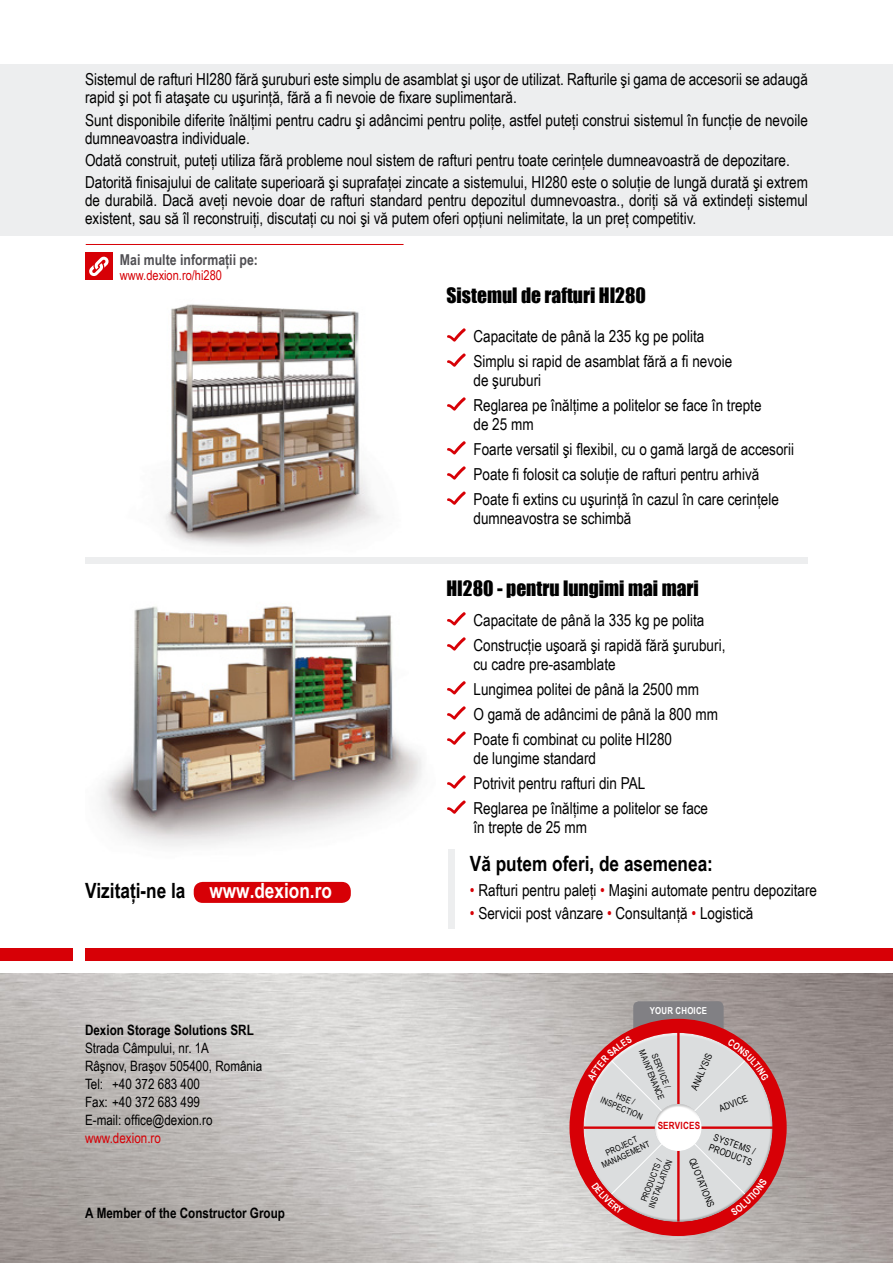
<style>
.page{position:relative;width:893px;height:1263px;background:#fff}
.page>*{position:absolute;margin:0;border:0;box-sizing:border-box;transform-origin:0 0}
.t1{font:700 21px "Arial Narrow";color:#000}
.t2{font:19.5px "Impact";color:#000}
.t3{font:16.5px/25.2px "Arial Narrow";color:#000}
.t4{font:700 15px "Arial Narrow";color:#504f53}
.t5{font:14.25px/18px "Arial Narrow";color:#000}
.t6{font:700 14.25px "Arial Narrow";color:#000}
.t7{font:14.25px "Arial Narrow";color:#d70006}
.t8{font:13.5px "Arial Narrow";color:#d70006}
.t9{font:700 9.9px "Arial Narrow";letter-spacing:.02em;color:#d70006}
.t10{font:9.6px/11.6px "Arial Narrow";color:#000}
.t11{font:700 9.6px "Arial Narrow";letter-spacing:.02em;color:#fff}
.t12{font:8.55px/9.6px "Arial Narrow";color:#000;text-align:center}
.s1{color:#fff}
.s2{color:#d70006}
</style>
<div class="page">
<img style="left:164px;top:304px;width:217px;height:243px">
<img style="left:101px;top:606px;width:321px;height:241px">
<div style="left:449px;top:849px;width:6px;height:79px;background:#edeeef"></div>
<div style="left:85px;top:558px;width:723px;height:6px;background:#edeeef"></div>
<div style="left:0;top:64px;width:893px;height:171px;background:#edeeef"></div>
<img style="left:0;top:973px;width:893px;height:290px">
<div style="left:633px;top:1001px;width:91px;height:34px;background:#818084;border-radius:6px"></div>
<div style="left:569px;top:1019px;width:218px;height:217px;background:#d70006;border-radius:50%"></div>
<div style="left:583px;top:1032px;width:178px;height:141px;background:#fff;opacity:.75"></div>
<div style="left:587px;top:1063px;width:186px;height:159px;background:#000;opacity:.23"></div>
<hr style="left:583px;top:1126px;width:190px;height:3px;background:#d70006">
<hr style="left:677px;top:1031px;width:3px;height:190px;background:#d70006">
<div style="left:85px;top:948px;width:808px;height:13px;background:#d70006"></div>
<div style="left:0;top:948px;width:72px;height:13px;background:#d70006"></div>
<div style="left:194px;top:882px;width:157px;height:21px;background:#d70006;border-radius:9px"></div>
<svg style="left:447px;top:328px;width:19px;height:14px"></svg>
<svg style="left:447px;top:353px;width:19px;height:14px"></svg>
<svg style="left:447px;top:397px;width:19px;height:14px"></svg>
<svg style="left:447px;top:441px;width:19px;height:14px"></svg>
<svg style="left:447px;top:466px;width:19px;height:14px"></svg>
<svg style="left:447px;top:491px;width:19px;height:14px"></svg>
<svg style="left:447px;top:612px;width:19px;height:14px"></svg>
<svg style="left:447px;top:637px;width:19px;height:14px"></svg>
<svg style="left:447px;top:681px;width:19px;height:14px"></svg>
<svg style="left:447px;top:706px;width:19px;height:14px"></svg>
<svg style="left:447px;top:731px;width:19px;height:14px"></svg>
<svg style="left:447px;top:775px;width:19px;height:14px"></svg>
<svg style="left:447px;top:800px;width:19px;height:14px"></svg>
<div style="left:85px;top:253px;width:28px;height:27px;background:#d70006"></div>
<svg style="left:89px;top:256px;width:20px;height:20px"></svg>
<hr style="left:86px;top:244px;width:318px;height:1px;background:#d70006">
<svg style="left:587px;top:1036px;width:182px;height:179px;background:#dabec0"></svg>
<p class="t3" style="left:85px;top:70px;width:724px;line-height:18px">Sistemul de rafturi HI280 fără şuruburi este simplu de asamblat şi uşor de utilizat. Rafturile şi gama de accesorii se adaugă rapid şi pot fi ataşate cu uşurinţă, fără a fi nevoie de fixare suplimentară.</p>
<p class="t3" style="left:85px;top:110px;width:724px;line-height:18px">Sunt disponibile diferite înălţimi pentru cadru şi adâncimi pentru poliţe, astfel puteţi construi sistemul în funcţie de nevoile dumneavoastra individuale.</p>
<p class="t3" style="left:85px;top:148px;width:724px;line-height:22.2px">Odată construit, puteţi utiliza fără probleme noul sistem de rafturi pentru toate cerinţele dumneavoastră de depozitare.<br>Datorită finisajului de calitate superioară şi suprafaţei zincate a sistemului, HI280 este o soluţie de lungă durată şi extrem</p>
<p class="t3" style="left:85px;top:191px;width:724px;line-height:18px">de durabilă. Dacă aveţi nevoie doar de rafturi standard pentru depozitul dumnevoastra., doriţi să vă extindeţi sistemul existent, sau să îl reconstruiţi, discutaţi cu noi şi vă putem oferi opţiuni nelimitate, la un preţ competitiv.</p>
<p class="t4" style="left:120px;top:248px;width:140px">Mai multe informaţii pe:</p>
<p class="t8" style="left:120px;top:265px;width:104px">www.dexion.ro/hi280</p>
<p class="t1" style="left:85px;top:875px;width:248px">Vizitaţi-ne la <span class="s1">www.dexion.ro</span></p>
<p class="t6" style="left:85px;top:1020px;width:170px">Dexion Storage Solutions SRL</p>
<p class="t5" style="left:85px;top:1039px;width:179px">Strada Câmpului, nr. 1A<br>Râşnov, Braşov 505400, România<br>Tel: +40 372 683 400<br>Fax: +40 372 683 499<br>E-mail: office@dexion.ro</p>
<p class="t7" style="left:85px;top:1128px;width:77px">www.dexion.ro</p>
<p class="t6" style="left:85px;top:1202px;width:201px">A Member of the Constructor Group</p>
<p class="t2" style="left:446px;top:280px;width:201px">Sistemul de rafturi HI280</p>
<p class="t3" style="left:473px;top:323px;width:260px">Capacitate de până la 235 kg pe polita<br>Simplu si rapid de asamblat fără a fi nevoie</p>
<p class="t3" style="left:473px;top:367px;width:290px">de şuruburi<br>Reglarea pe înălţime a politelor se face în trepte</p>
<p class="t3" style="left:473px;top:411px;width:322px">de 25 mm<br>Foarte versatil şi flexibil, cu o gamă largă de accesorii Poate fi folosit ca soluţie de rafturi pentru arhivă Poate fi extins cu uşurinţă în cazul în care cerinţele</p>
<p class="t3" style="left:473px;top:505px;width:159px">dumneavostra se schimbă</p>
<p class="t2" style="left:446px;top:573px;width:254px">HI280 - pentru lungimi mai mari</p>
<p class="t3" style="left:473px;top:607px;width:253px">Capacitate de până la 335 kg pe polita<br>Construcţie uşoară şi rapidă fără şuruburi,</p>
<p class="t3" style="left:473px;top:651px;width:246px">cu cadre pre-asamblate<br>Lungimea politei de până la 2500 mm<br>O gamă de adâncimi de până la 800 mm<br>Poate fi combinat cu polite HI280</p>
<p class="t3" style="left:473px;top:745px;width:236px">de lungime standard<br>Potrivit pentru rafturi din PAL<br>Reglarea pe înălţime a politelor se face</p>
<p class="t3" style="left:473px;top:814px;width:115px">în trepte de 25 mm</p>
<p class="t1" style="left:470px;top:848px;width:245px">Vă putem oferi, de asemenea:</p>
<p class="t3" style="left:470px;top:877px;width:349px"><span class="s2">•</span> Rafturi pentru paleţi <span class="s2">•</span> Maşini automate pentru depozitare</p>
<p class="t3" style="left:470px;top:900px;width:285px"><span class="s2">•</span> Servicii post vânzare <span class="s2">•</span> Consultanţă <span class="s2">•</span> Logistică</p>
<p class="t11" style="left:650px;top:1003px;width:59px">YOUR CHOICE</p>
<p class="t12" style="left:656px;top:1044px;width:55px;line-height:10.4px;rotate:68deg">SERVICE /<br>MAINTENANCE</p>
<p class="t10" style="left:688px;top:1087px;width:41px;rotate:-66deg">ANALYSIS</p>
<p class="t12" style="left:596px;top:1152px;width:54px;rotate:-25deg">PROJECT<br>MANAGEMENT</p>
<p class="t12" style="left:607px;top:1085px;width:46px;line-height:10.4px;rotate:23deg">HSE /<br>INSPECTION</p>
<p class="t10" style="left:717px;top:1103px;width:32px;rotate:-22deg">ADVICE</p>
<p class="t10" style="left:715px;top:1130px;width:47px;rotate:20deg">SYSTEMS /<br>PRODUCTS</p>
<p class="t9" style="left:658px;top:1118px;width:44px">SERVICES</p>
<p class="t10" style="left:698px;top:1156px;width:54px;rotate:68deg">QUOTATIONS</p>
<p class="t12" style="left:638px;top:1202px;width:53px;rotate:-69deg">PRODUCTS /<br>INSTALLATION</p>
</div>
